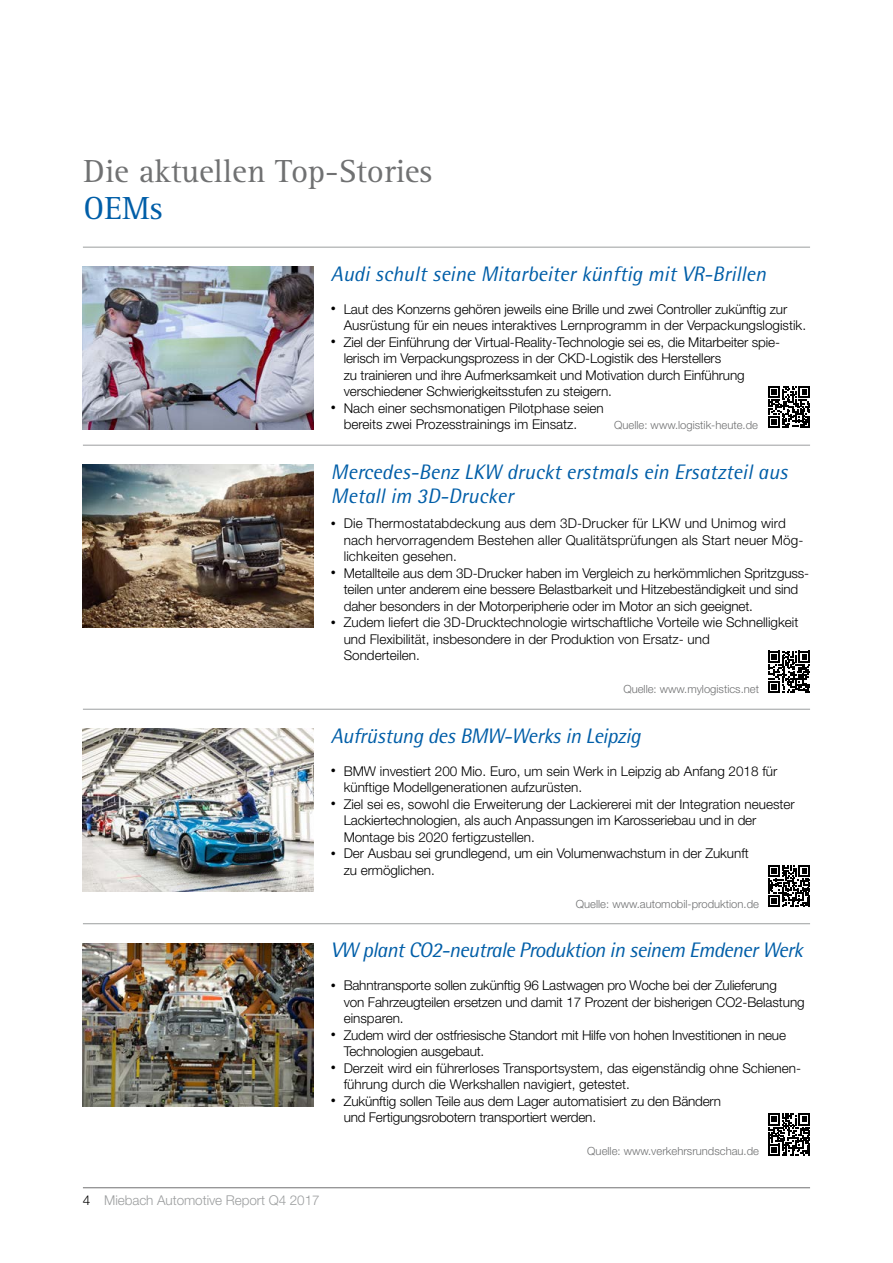
<style>
.page{position:relative;width:893px;height:1263px;background:#fff}
.page>*{position:absolute;margin:0;border:0;box-sizing:border-box;transform-origin:0 0}
.t1{font:33px "Rotis Serif Std";color:#707172}
.t2{font:33px "Rotis Serif Std";color:#005ea8}
.t3{font:italic 21px/24.8px "Rotis Semi Sans";color:#005ea8}
.t4{font:italic 21px "Rotis Semi Sans";letter-spacing:-.03em;color:#005ea8}
.t5{font:italic 21px "Rotis Semi Sans";letter-spacing:-.02em;color:#005ea8}
.t6{font:300 13.5px/16.5px "Helvetica Neue LT";letter-spacing:-.01em;color:#000}
.t7{font:300 13.5px/16.5px "Helvetica Neue LT";letter-spacing:.01em;color:#000}
.t8{font:300 13.5px "Helvetica Neue LT";letter-spacing:-.005em;color:#9c9e9f}
.t9{font:300 11.25px "Helvetica Neue LT";color:#707172}
.s1{font-size:10.2px}
.s2{color:#000}
</style>
<div class="page">
<hr style="left:83px;top:1187px;width:727px;height:1px;background:#707172">
<hr style="left:83px;top:247px;width:727px;height:1px;background:#9c9e9f">
<hr style="left:83px;top:445px;width:727px;height:1px;background:#9c9e9f">
<hr style="left:83px;top:709px;width:727px;height:1px;background:#9c9e9f">
<hr style="left:83px;top:923px;width:727px;height:1px;background:#9c9e9f">
<img style="left:83px;top:266px;width:231px;height:163px">
<img style="left:83px;top:465px;width:231px;height:163px">
<img style="left:83px;top:729px;width:231px;height:163px">
<img style="left:83px;top:944px;width:231px;height:162px">
<svg style="left:768px;top:386px;width:42px;height:42px"></svg>
<svg style="left:768px;top:651px;width:42px;height:42px"></svg>
<svg style="left:768px;top:865px;width:42px;height:42px"></svg>
<svg style="left:768px;top:1113px;width:42px;height:42px"></svg>
<h1 class="t1" style="left:84px;top:152px;width:350px">Die aktuellen Top-Stories</h1>
<h1 class="t2" style="left:84px;top:189px;width:80px">OEMs</h1>
<h2 class="t3" style="left:331px;top:261px;width:437px">Audi schult seine Mitarbeiter künftig mit VR-Brillen</h2>
<p class="t6" style="left:344px;top:300px;width:464px;text-indent:-13px"><span class="s1">•</span> Laut des Konzerns gehören jeweils eine Brille und zwei Controller zukünftig zur<br>Ausrüstung für ein neues interaktives Lernprogramm in der Verpackungslogistik.</p>
<p class="t6" style="left:344px;top:333px;width:436px;text-indent:-13px"><span class="s1">•</span> Ziel der Einführung der Virtual-Reality-Technologie sei es, die Mitarbeiter spie&shy;lerisch im Verpackungsprozess in der CKD-Logistik des Herstellers<br>zu trainieren und ihre Aufmerksamkeit und Motivation durch Einführung verschiedener Schwierigkeitsstufen zu steigern.</p>
<p class="t6" style="left:344px;top:399px;width:262px;text-indent:-13px"><span class="s1">•</span> Nach einer sechsmonatigen Pilotphase seien bereits zwei Prozesstrainings im Einsatz.</p>
<p class="t9" style="left:614px;top:418px;width:145px">Quelle: www.logistik-heute.de</p>
<h2 class="t3" style="left:331px;top:459px;width:458px">Mercedes-Benz LKW druckt erstmals ein Ersatzteil aus<br>Metall im 3D-Drucker</h2>
<p class="t7" style="left:344px;top:515px;width:461px;text-indent:-13px"><span class="s1">•</span> Die Thermostatabdeckung aus dem 3D-Drucker für LKW und Unimog wird nach hervorragendem Bestehen aller Qualitätsprüfungen als Start neuer Mög&shy;lichkeiten gesehen.</p>
<p class="t6" style="left:344px;top:564px;width:467px;text-indent:-13px"><span class="s1">•</span> Metallteile aus dem 3D-Drucker haben im Vergleich zu herkömmlichen Spritzguss&shy;teilen unter anderem eine bessere Belastbarkeit und Hitzebeständigkeit und sind daher besonders in der Motorperipherie oder im Motor an sich geeignet.</p>
<p class="t6" style="left:344px;top:614px;width:456px;text-indent:-13px"><span class="s1">•</span> Zudem liefert die 3D-Drucktechnologie wirtschaftliche Vorteile wie Schnelligkeit und Flexibilität, insbesondere in der Produktion von Ersatz- und<br>Sonderteilen.</p>
<p class="t9" style="left:623px;top:682px;width:137px">Quelle: www.mylogistics.net</p>
<h2 class="t5" style="left:331px;top:723px;width:311px">Aufrüstung des BMW-Werks in Leipzig</h2>
<p class="t6" style="left:344px;top:762px;width:435px;text-indent:-13px"><span class="s1">•</span> BMW investiert 200 Mio. Euro, um sein Werk in Leipzig ab Anfang 2018 für künftige Modellgenerationen aufzurüsten.</p>
<p class="t6" style="left:344px;top:795px;width:453px;text-indent:-13px"><span class="s1">•</span> Ziel sei es, sowohl die Erweiterung der Lackiererei mit der Integration neuester<br>Lackiertechnologien, als auch Anpassungen im Karosseriebau und in der<br>Montage bis 2020 fertigzustellen.</p>
<p class="t6" style="left:344px;top:845px;width:407px;text-indent:-13px"><span class="s1">•</span> Der Ausbau sei grundlegend, um ein Volumenwachstum in der Zukunft zu ermöglichen.</p>
<p class="t9" style="left:576px;top:897px;width:185px">Quelle: www.automobil-produktion.de</p>
<h2 class="t4" style="left:331px;top:937px;width:473px">VW plant CO2-neutrale Produktion in seinem Emdener Werk</h2>
<p class="t6" style="left:344px;top:977px;width:463px;text-indent:-13px"><span class="s1">•</span> Bahntransporte sollen zukünftig 96 Lastwagen pro Woche bei der Zulieferung<br>von Fahrzeugteilen ersetzen und damit 17 Prozent der bisherigen CO2-Belastung einsparen.</p>
<p class="t6" style="left:344px;top:1026px;width:444px;text-indent:-13px"><span class="s1">•</span> Zudem wird der ostfriesische Standort mit Hilfe von hohen Investitionen in neue<br>Technologien ausgebaut.</p>
<p class="t6" style="left:344px;top:1059px;width:459px;text-indent:-13px"><span class="s1">•</span> Derzeit wird ein führerloses Transportsystem, das eigenständig ohne Schienen&shy;führung durch die Werkshallen navigiert, getestet.</p>
<p class="t6" style="left:344px;top:1092px;width:379px;text-indent:-13px"><span class="s1">•</span> Zukünftig sollen Teile aus dem Lager automatisiert zu den Bändern und Fertigungsrobotern transportiert werden.</p>
<p class="t9" style="left:587px;top:1144px;width:173px">Quelle: www.verkehrsrundschau.de</p>
<p class="t8" style="left:83px;top:1191px;width:238px"><span class="s2">4</span> Miebach Automotive Report Q4 2017</p>
</div>
